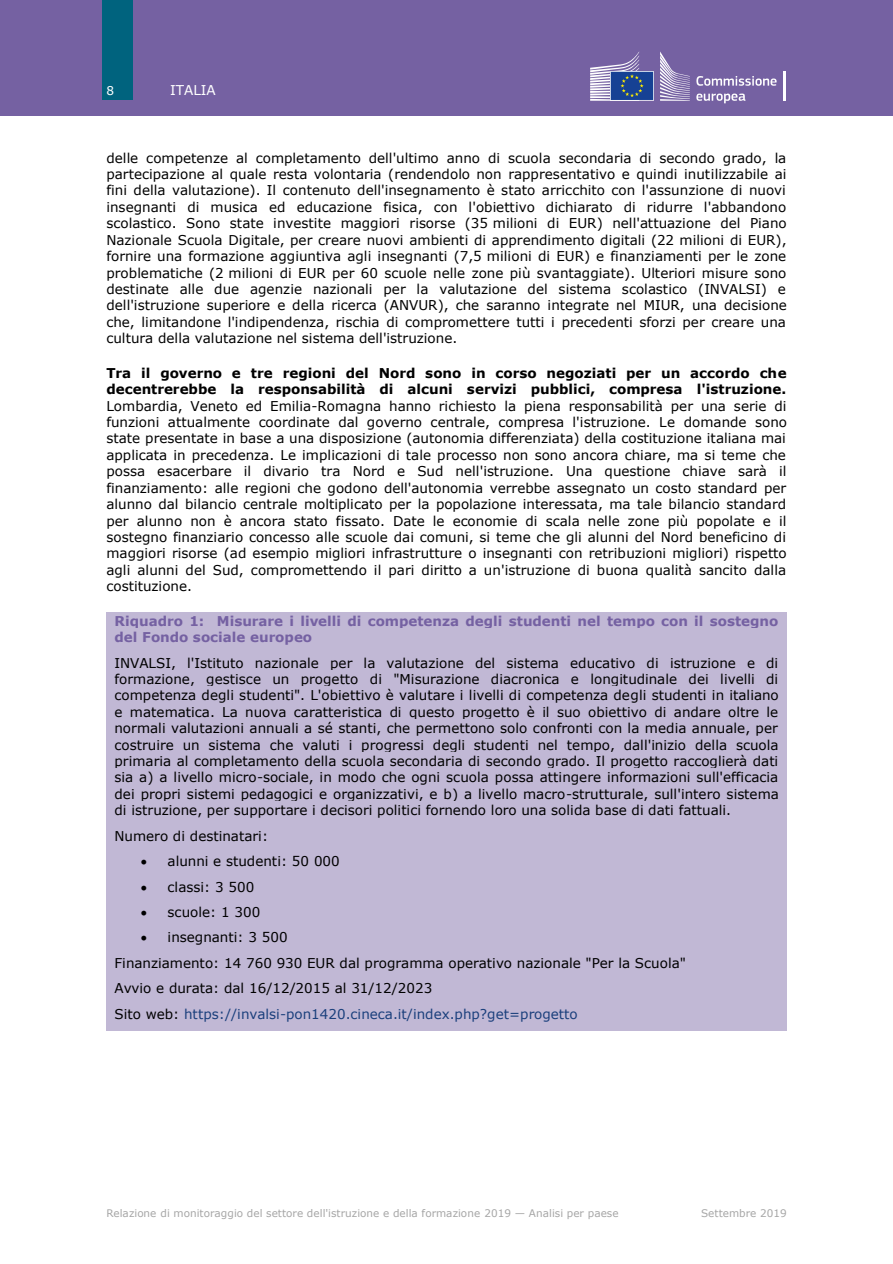
<style>
.page{position:relative;width:893px;height:1264px;background:#fff}
.page>*{position:absolute;margin:0;border:0;box-sizing:border-box;transform-origin:0 0}
.t1{font:13.5px/16.4px "Verdana";color:#000;text-align:justify}
.t2{font:700 13.5px/16.4px "Verdana";color:#7561a2}
.t3{font:13.5px "Verdana";letter-spacing:.005em;color:#1a3f7c}
.t4{font:13.5px "Verdana";color:#fff}
.t5{font:12px "Verdana";color:#fff}
.t6{font:10.5px "Verdana";letter-spacing:.005em;color:#a6a6a6}
.s1{font-weight:700}
.s2{color:#000}
</style>
<div class="page">
<div style="left:0;top:0;width:893px;height:116px;background:#7561a2"></div>
<div style="left:102px;top:0;width:31px;height:99px;background:#00637e"></div>
<svg style="left:696px;top:76px;width:81px;height:10px"></svg>
<svg style="left:696px;top:94px;width:50px;height:9px"></svg>
<hr style="left:783px;top:71px;width:3px;height:30px;background:#fff">
<svg style="left:660px;top:52px;width:30px;height:49px"></svg>
<svg style="left:590px;top:52px;width:64px;height:49px"></svg>
<div style="left:106px;top:612px;width:681px;height:41px;background:#c1b8d5"></div>
<div style="left:106px;top:653px;width:681px;height:377px;background:#c1b8d5"></div>
<p class="t5" style="left:106px;top:82px;width:9px">8</p>
<p class="t4" style="left:170px;top:81px;width:47px">ITALIA</p>
<p class="t1" style="left:106px;top:149px;width:682px">delle competenze al completamento dell'ultimo anno di scuola secondaria di secondo grado, la partecipazione al quale resta volontaria (rendendolo non rappresentativo e quindi inutilizzabile ai fini della valutazione). Il contenuto dell'insegnamento è stato arricchito con l'assunzione di nuovi insegnanti di musica ed educazione fisica, con l'obiettivo dichiarato di ridurre l'abbandono scolastico. Sono state investite maggiori risorse (35 milioni di EUR) nell'attuazione del Piano Nazionale Scuola Digitale, per creare nuovi ambienti di apprendimento digitali (22 milioni di EUR), fornire una formazione aggiuntiva agli insegnanti (7,5 milioni di EUR) e finanziamenti per le zone problematiche (2 milioni di EUR per 60 scuole nelle zone più svantaggiate). Ulteriori misure sono destinate alle due agenzie nazionali per la valutazione del sistema scolastico (INVALSI) e dell'istruzione superiore e della ricerca (ANVUR), che saranno integrate nel MIUR, una decisione che, limitandone l'indipendenza, rischia di compromettere tutti i precedenti sforzi per creare una cultura della valutazione nel sistema dell'istruzione.</p>
<p class="t1" style="left:106px;top:364px;width:682px"><span class="s1">Tra il governo e tre regioni del Nord sono in corso negoziati per un accordo che decentrerebbe la responsabilità di alcuni servizi pubblici, compresa l'istruzione.<br></span>Lombardia, Veneto ed Emilia-Romagna hanno richiesto la piena responsabilità per una serie di funzioni attualmente coordinate dal governo centrale, compresa l'istruzione. Le domande sono state presentate in base a una disposizione (autonomia differenziata) della costituzione italiana mai applicata in precedenza. Le implicazioni di tale processo non sono ancora chiare, ma si teme che possa esacerbare il divario tra Nord e Sud nell'istruzione. Una questione chiave sarà il finanziamento: alle regioni che godono dell'autonomia verrebbe assegnato un costo standard per alunno dal bilancio centrale moltiplicato per la popolazione interessata, ma tale bilancio standard per alunno non è ancora stato fissato. Date le economie di scala nelle zone più popolate e il sostegno finanziario concesso alle scuole dai comuni, si teme che gli alunni del Nord beneficino di maggiori risorse (ad esempio migliori infrastrutture o insegnanti con retribuzioni migliori) rispetto agli alunni del Sud, compromettendo il pari diritto a un'istruzione di buona qualità sancito dalla costituzione.</p>
<p class="t2" style="left:115px;top:612px;width:665px">Riquadro 1: Misurare i livelli di competenza degli studenti nel tempo con il sostegno del Fondo sociale europeo</p>
<p class="t1" style="left:115px;top:653px;width:666px">INVALSI, l'Istituto nazionale per la valutazione del sistema educativo di istruzione e di formazione, gestisce un progetto di "Misurazione diacronica e longitudinale dei livelli di competenza degli studenti". L'obiettivo è valutare i livelli di competenza degli studenti in italiano e matematica. La nuova caratteristica di questo progetto è il suo obiettivo di andare oltre le normali valutazioni annuali a sé stanti, che permettono solo confronti con la media annuale, per costruire un sistema che valuti i progressi degli studenti nel tempo, dall'inizio della scuola primaria al completamento della scuola secondaria di secondo grado. Il progetto raccoglierà dati sia a) a livello micro-sociale, in modo che ogni scuola possa attingere informazioni sull'efficacia dei propri sistemi pedagogici e organizzativi, e b) a livello macro-strutturale, sull'intero sistema di istruzione, per supportare i decisori politici fornendo loro una solida base di dati fattuali.</p>
<p class="t1" style="left:115px;top:827px;width:155px">Numero di destinatari:</p>
<p class="t1" style="left:141px;top:852px;width:200px">• alunni e studenti: 50 000</p>
<p class="t1" style="left:141px;top:877px;width:115px">• classi: 3 500</p>
<p class="t1" style="left:141px;top:903px;width:121px">• scuole: 1 300</p>
<p class="t1" style="left:141px;top:928px;width:148px">• insegnanti: 3 500</p>
<p class="t1" style="left:115px;top:954px;width:573px">Finanziamento: 14 760 930 EUR dal programma operativo nazionale "Per la Scuola"</p>
<p class="t1" style="left:115px;top:979px;width:319px">Avvio e durata: dal 16/12/2015 al 31/12/2023</p>
<p class="t3" style="left:115px;top:1004px;width:465px"><span class="s2">Sito web:</span> https://invalsi-pon1420.cineca.it/index.php?get=progetto</p>
<p class="t6" style="left:106px;top:1206px;width:514px">Relazione di monitoraggio del settore dell'istruzione e della formazione 2019 — Analisi per paese</p>
<p class="t6" style="left:701px;top:1206px;width:87px">Settembre 2019</p>
</div>
